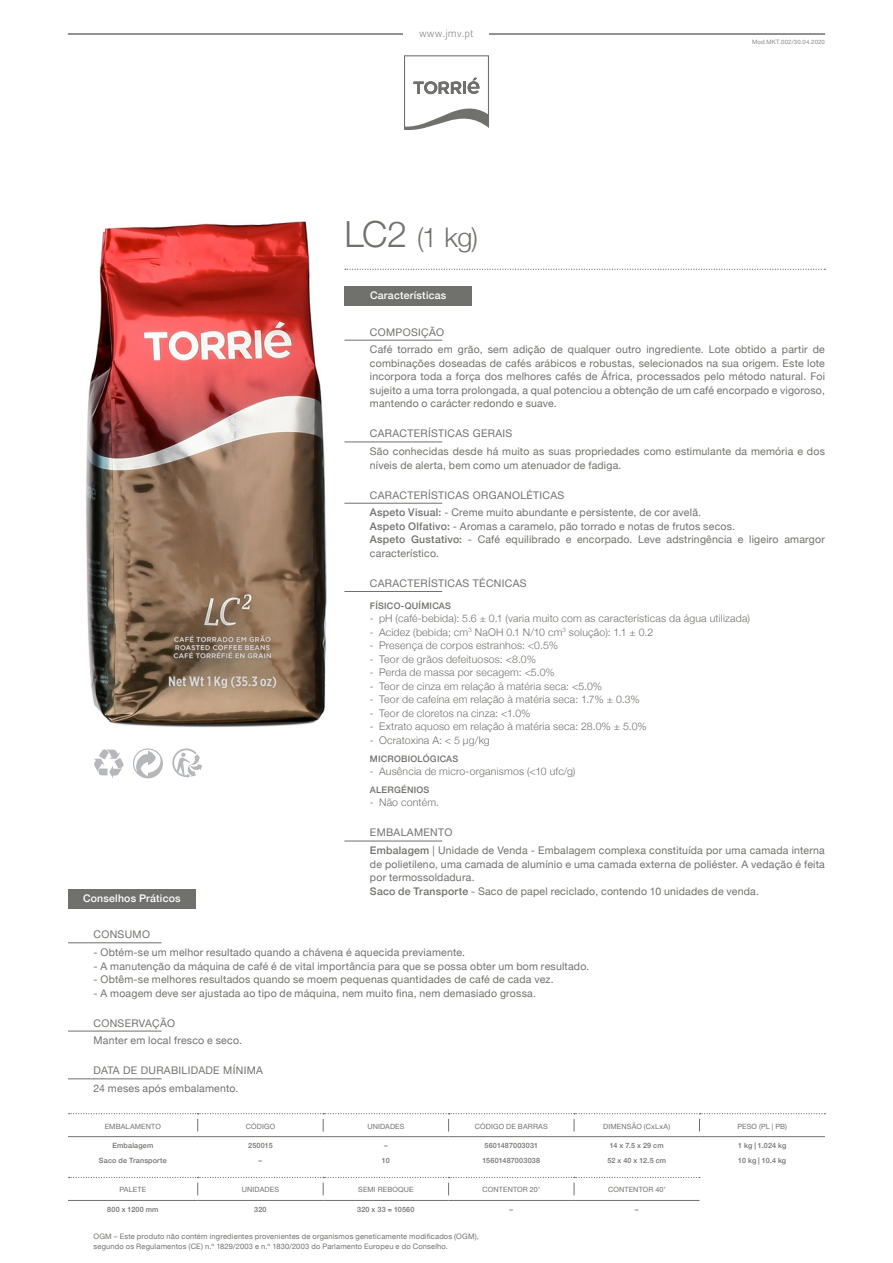
<style>
.page{position:relative;width:893px;height:1263px;background:#fff}
.page>*{position:absolute;margin:0;border:0;box-sizing:border-box;transform-origin:0 0}
.PS___Titulos___Produ{font:300 27px "Helvetica Neue";color:#70706d}
.PS___Texto_Geral__Id{font:10.5px/13.5px "Helvetica Neue";letter-spacing:.02em;color:#70706d;text-align:justify}
.t1{font:300 10.5px "Helvetica Neue";letter-spacing:.02em;color:#70706d}
.PS___Titulos___Regua{font:10.5px "Helvetica Neue";letter-spacing:.03em;color:#70706d}
.PS___Titulos___Caixa{font:500 10.5px "Helvetica Neue";letter-spacing:.02em;color:#fff}
.t2{font:10.5px "Leitura Sans Grot 1";color:#70706d}
.PS___Texto_Geral___M{font:500 9px "Helvetica Neue";letter-spacing:.025em;color:#70706d}
.t3{font:7.5px/10.5px "Helvetica Neue";letter-spacing:.025em;color:#70706d}
.PS___Tabelas___Texto{font:500 7.2px "Helvetica Neue";letter-spacing:.025em;color:#70706d}
.PS___Tabelas___First{font:7.2px "Helvetica Neue";letter-spacing:.025em;color:#70706d}
.PS___Tabelas___Notas{font:6px "Helvetica Neue";letter-spacing:.025em;color:#8d8a89}
.s1{font-size:36px}
.s2{font-weight:500}
</style>
<div class="page">
<img style="left:86px;top:221px;width:241px;height:506px">
<svg style="left:133px;top:748px;width:30px;height:30px"></svg>
<svg style="left:94px;top:749px;width:30px;height:29px"></svg>
<svg style="left:172px;top:748px;width:30px;height:30px"></svg>
<svg style="left:345px;top:269px;width:480px;height:1px"></svg>
<hr style="left:344px;top:340px;width:98px;height:1px;background:#70706d">
<hr style="left:344px;top:442px;width:98px;height:1px;background:#70706d">
<hr style="left:344px;top:503px;width:98px;height:1px;background:#70706d">
<hr style="left:344px;top:591px;width:98px;height:1px;background:#70706d">
<hr style="left:344px;top:841px;width:98px;height:1px;background:#70706d">
<hr style="left:68px;top:942px;width:94px;height:1px;background:#70706d">
<hr style="left:68px;top:1031px;width:94px;height:1px;background:#70706d">
<hr style="left:68px;top:1078px;width:94px;height:1px;background:#70706d">
<div style="left:344px;top:286px;width:128px;height:20px;background:#70706d"></div>
<div style="left:68px;top:889px;width:128px;height:19px;background:#70706d"></div>
<hr style="left:68px;top:1136px;width:130px;height:1px;background:#70706d">
<hr style="left:198px;top:1136px;width:125px;height:1px;background:#70706d">
<hr style="left:323px;top:1136px;width:126px;height:1px;background:#70706d">
<hr style="left:449px;top:1136px;width:125px;height:1px;background:#70706d">
<hr style="left:574px;top:1136px;width:125px;height:1px;background:#70706d">
<hr style="left:699px;top:1136px;width:126px;height:1px;background:#70706d">
<svg style="left:69px;top:1113px;width:756px;height:18px"></svg>
<hr style="left:68px;top:1200px;width:130px;height:1px;background:#70706d">
<hr style="left:198px;top:1200px;width:125px;height:1px;background:#70706d">
<hr style="left:323px;top:1200px;width:126px;height:1px;background:#70706d">
<hr style="left:449px;top:1200px;width:125px;height:1px;background:#70706d">
<hr style="left:574px;top:1200px;width:125px;height:1px;background:#70706d">
<svg style="left:69px;top:1177px;width:631px;height:18px"></svg>
<hr style="left:68px;top:34px;width:336px;height:1px;background:#70706d">
<hr style="left:487px;top:34px;width:338px;height:1px;background:#70706d">
<div style="left:404px;top:17px;width:85px;height:34px;background:#fff"></div>
<svg style="left:404px;top:55px;width:85px;height:75px"></svg>
<p class="t2" style="left:419px;top:27px;width:56px">www.jmv.pt</p>
<p class="PS___Tabelas___Notas" style="left:752px;top:39px;width:74px">Mod.M KT.002/30.04.2020</p>
<p class="PS___Titulos___Produ" style="left:344px;top:221px;width:135px"><span class="s1">LC2</span> (1 kg)</p>
<p class="PS___Titulos___Caixa" style="left:370px;top:287px;width:78px">Características</p>
<p class="PS___Titulos___Regua" style="left:370px;top:326px;width:76px">Composição</p>
<p class="PS___Texto_Geral__Id" style="left:370px;top:343px;width:457px">Café torrado em grão, sem adição de qualquer outro ingrediente. Lote obtido a partir de combinações doseadas de cafés arábicos e robustas, selecionados na sua origem. Este lote incorpora toda a força dos melhores cafés de África, processados pelo método natural. Foi sujeito a uma torra prolongada, a qual potenciou a obtenção de um café encorpado e vigoroso, mantendo o carácter redondo e suave.</p>
<p class="PS___Titulos___Regua" style="left:370px;top:427px;width:144px">Características Gerais</p>
<p class="PS___Texto_Geral__Id" style="left:370px;top:444px;width:456px">São conhecidas desde há muito as suas propriedades como estimulante da memória e dos níveis de alerta, bem como um atenuador de fadiga.</p>
<p class="PS___Titulos___Regua" style="left:370px;top:489px;width:196px">Características Organoléticas</p>
<p class="PS___Texto_Geral__Id" style="left:370px;top:506px;width:333px"><span class="s2">Aspeto Visual:</span> - Creme muito abundante e persistente, de cor avelã.</p>
<p class="PS___Texto_Geral__Id" style="left:370px;top:519px;width:367px"><span class="s2">Aspeto Olfativo:</span> - Aromas a caramelo, pão torrado e notas de frutos secos.</p>
<p class="PS___Texto_Geral__Id" style="left:370px;top:533px;width:456px"><span class="s2">Aspeto Gustativo:</span> - Café equilibrado e encorpado. Leve adstringência e ligeiro amargor característico.</p>
<p class="PS___Titulos___Regua" style="left:370px;top:577px;width:158px">Características Téc nicas</p>
<p class="PS___Texto_Geral___M" style="left:370px;top:598px;width:83px">Físico-Químicas</p>
<p class="t1" style="left:370px;top:612px;width:382px">- pH (café-bebida): 5.6 ± 0.1 (varia muito com as características da água utilizada)</p>
<p class="t1" style="left:370px;top:626px;width:285px">- Acidez (bebida; cm<sup>3</sup> NaOH 0.1 N/10 cm<sup>3</sup> solução): 1.1 ± 0.2</p>
<p class="t1" style="left:370px;top:639px;width:190px">- Presença de corpos estranhos: &lt;0.5%</p>
<p class="t1" style="left:370px;top:653px;width:168px">- Teor de grãos defeituosos: &lt;8.0%</p>
<p class="t1" style="left:370px;top:666px;width:186px">- Perda de massa por secagem: &lt;5.0%</p>
<p class="t1" style="left:370px;top:680px;width:234px">- Teor de cinza em relação à matéria seca: &lt;5.0%</p>
<p class="t1" style="left:370px;top:693px;width:272px">- Teor de cafeína em relação à matéria seca: 1.7% ± 0.3%</p>
<p class="t1" style="left:370px;top:707px;width:162px">- Teor de cloretos na cinza: &lt;1.0%</p>
<p class="t1" style="left:370px;top:720px;width:278px">- Extrato aquoso em relação à matéria seca: 28.0% ± 5.0%</p>
<p class="t1" style="left:370px;top:734px;width:121px">- Ocratoxina A: &lt; 5 μg/kg</p>
<p class="PS___Texto_Geral___M" style="left:370px;top:751px;width:90px">Microbiológicas</p>
<p class="t1" style="left:370px;top:765px;width:207px">- Ausência de micro-organismos (&lt;10 ufc/g)</p>
<p class="PS___Texto_Geral___M" style="left:370px;top:782px;width:60px">ALERGÉNIOS</p>
<p class="t1" style="left:370px;top:796px;width:71px">- Não contém.</p>
<p class="PS___Titulos___Regua" style="left:370px;top:826px;width:84px">Embalamento</p>
<p class="PS___Texto_Geral__Id" style="left:370px;top:844px;width:456px"><span class="s2">Embalagem</span> | Unidade de Venda - Embalagem complexa constituída por uma camada interna de polietileno, uma camada de alumínio e uma camada externa de poliéster. A vedação é feita por termossoldadura.</p>
<p class="PS___Texto_Geral__Id" style="left:370px;top:884px;width:391px"><span class="s2">Saco de Transporte</span> - Saco de papel reciclado, contendo 10 unidades de venda.</p>
<p class="PS___Titulos___Caixa" style="left:83px;top:890px;width:99px">Conselhos Práticos</p>
<p class="PS___Titulos___Regua" style="left:94px;top:928px;width:58px">Consu mo</p>
<p class="PS___Texto_Geral__Id" style="left:94px;top:945px;width:373px">- Obtém-se um melhor resultado quando a chávena é aquecida previamente.</p>
<p class="PS___Texto_Geral__Id" style="left:94px;top:959px;width:497px">- A manutenção da máquina de café é de vital importância para que se possa obter um bom resultado.</p>
<p class="PS___Texto_Geral__Id" style="left:94px;top:972px;width:461px">- Obtêm-se melhores resultados quando se moem pequenas quantidades de café de cada vez.</p>
<p class="PS___Texto_Geral__Id" style="left:94px;top:986px;width:444px">- A moagem deve ser ajustada ao tipo de máquina, nem muito fina, nem demasiado grossa.</p>
<p class="PS___Titulos___Regua" style="left:94px;top:1016px;width:83px">Conservação</p>
<p class="PS___Texto_Geral__Id" style="left:94px;top:1034px;width:150px">M anter em local fresco e seco.</p>
<p class="PS___Titulos___Regua" style="left:94px;top:1064px;width:171px">Data de Du rabilidade M ínima</p>
<p class="PS___Texto_Geral__Id" style="left:94px;top:1081px;width:146px">24 meses após embalamento.</p>
<p class="PS___Tabelas___First" style="left:105px;top:1122px;width:58px">Embalamento</p>
<p class="PS___Tabelas___First" style="left:246px;top:1122px;width:31px">Código</p>
<p class="PS___Tabelas___First" style="left:367px;top:1122px;width:39px">Unidades</p>
<p class="PS___Tabelas___First" style="left:475px;top:1122px;width:74px">Código de Barras</p>
<p class="PS___Tabelas___First" style="left:603px;top:1122px;width:25px">DIM ENSÃO</p>
<p class="PS___Tabelas___First" style="left:644px;top:1122px;width:28px">(CxLxA)</p>
<p class="PS___Tabelas___First" style="left:738px;top:1122px;width:51px">PESO (PL | PB)</p>
<p class="PS___Tabelas___Texto" style="left:112px;top:1139px;width:43px">Embalagem</p>
<p class="PS___Tabelas___Texto" style="left:248px;top:1139px;width:26px">250015</p>
<p class="PS___Tabelas___Texto" style="left:384px;top:1139px;width:5px">–</p>
<p class="PS___Tabelas___Texto" style="left:484px;top:1139px;width:55px">5601487003031</p>
<p class="PS___Tabelas___Texto" style="left:610px;top:1139px;width:55px">14 x 7.5 x 29 cm</p>
<p class="PS___Tabelas___Texto" style="left:738px;top:1139px;width:50px">1 kg | 1.024 kg</p>
<p class="PS___Tabelas___Texto" style="left:99px;top:1155px;width:69px">Saco de Transporte</p>
<p class="PS___Tabelas___Texto" style="left:259px;top:1155px;width:5px">–</p>
<p class="PS___Tabelas___Texto" style="left:382px;top:1155px;width:9px">10</p>
<p class="PS___Tabelas___Texto" style="left:482px;top:1155px;width:59px">15601487003038</p>
<p class="PS___Tabelas___Texto" style="left:607px;top:1155px;width:60px">52 x 40 x 12.5 cm</p>
<p class="PS___Tabelas___Texto" style="left:738px;top:1155px;width:49px">10 kg | 10.4 kg</p>
<p class="PS___Tabelas___First" style="left:119px;top:1185px;width:28px">Palete</p>
<p class="PS___Tabelas___First" style="left:242px;top:1185px;width:39px">Unidades</p>
<p class="PS___Tabelas___First" style="left:358px;top:1185px;width:52px">Semi Reboque</p>
<p class="PS___Tabelas___First" style="left:483px;top:1185px;width:12px">CONT</p>
<p class="PS___Tabelas___First" style="left:503px;top:1185px;width:11px">ENTOR</p>
<p class="PS___Tabelas___First" style="left:530px;top:1185px;width:12px">20’</p>
<p class="PS___Tabelas___First" style="left:608px;top:1185px;width:12px">CONT</p>
<p class="PS___Tabelas___First" style="left:629px;top:1185px;width:11px">ENTOR</p>
<p class="PS___Tabelas___First" style="left:655px;top:1185px;width:12px">40’</p>
<p class="PS___Tabelas___Texto" style="left:107px;top:1203px;width:53px">800 x 1200 mm</p>
<p class="PS___Tabelas___Texto" style="left:254px;top:1203px;width:14px">320</p>
<p class="PS___Tabelas___Texto" style="left:357px;top:1203px;width:59px">320 x 33 = 10560</p>
<p class="PS___Tabelas___Texto" style="left:509px;top:1203px;width:5px">–</p>
<p class="PS___Tabelas___Texto" style="left:635px;top:1203px;width:5px">–</p>
<p class="t3" style="left:94px;top:1230px;width:387px">OGM – Este produto não contém ingredientes provenientes de organismos geneticamente modificados (OGM), segundo os Regulamentos (CE) n.º 1829/2003 e n.º 1830/2003 do Parlamento Europeu e do Conselho.</p>
</div>
